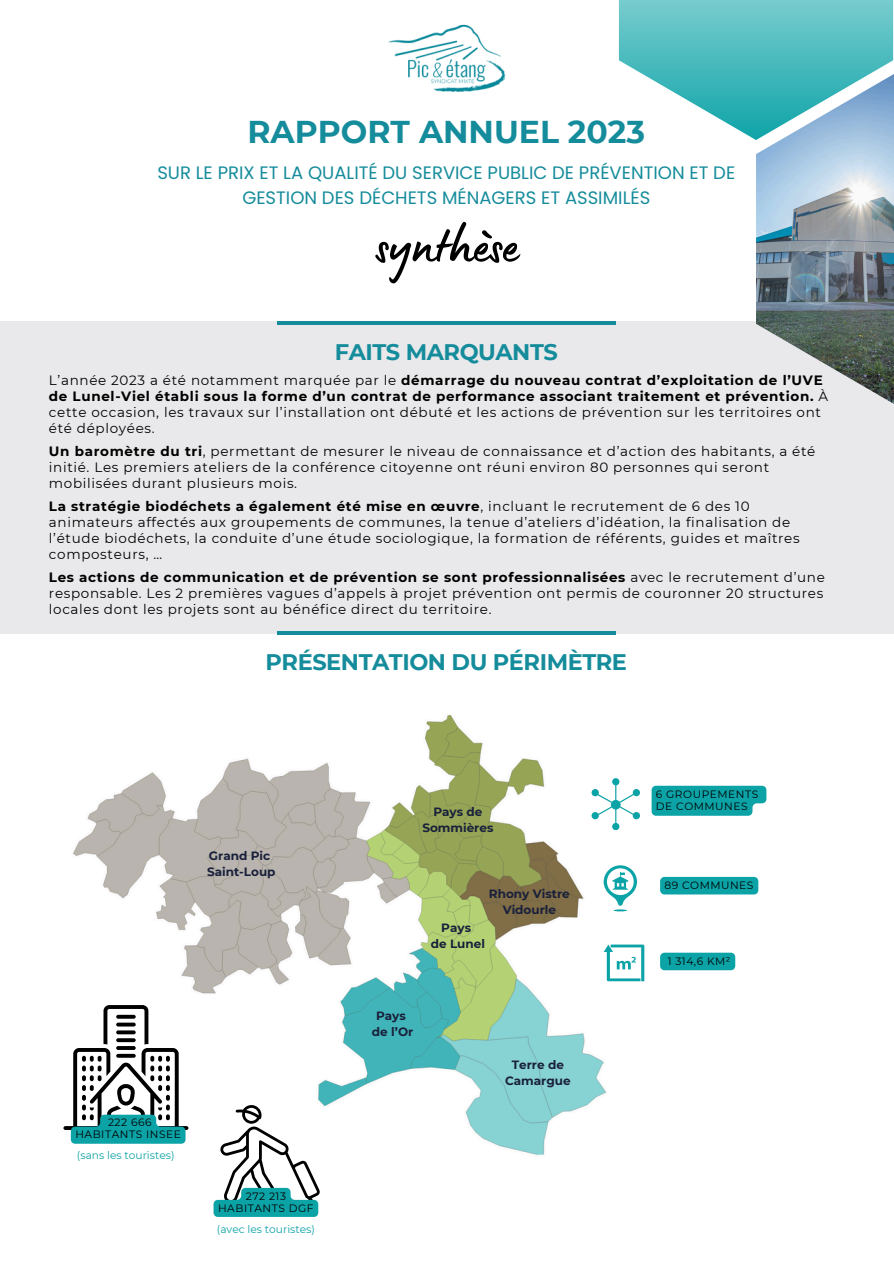
<style>
.page{position:relative;width:894px;height:1264px;background:#fff}
.page>*{position:absolute;margin:0;border:0;box-sizing:border-box;transform-origin:0 0}
.t1{font:57px "Lumios Marker";color:#000}
.t2{font:700 31.5px "Montserrat";color:#158c9b}
.t3{font:700 22.5px "Montserrat";letter-spacing:-.02em;color:#158c9b}
.t4{font:18px/24.8px "Poppins";color:#158c9b;text-align:center}
.t5{font:13.5px/16px "Montserrat";letter-spacing:.05em;color:#000}
.t6{font:700 12px/16px "Montserrat";color:#19203b;text-align:center}
.t7{font:10.65px "Montserrat";letter-spacing:.05em;color:#000}
.t8{font:10.65px "Montserrat";color:#0ca3a7}
.s1{font-weight:700}
</style>
<div class="page">
<img style="left:388px;top:24px;width:118px;height:68px">
<svg style="left:618px;top:0;width:274px;height:140px"></svg>
<div style="left:0;top:321px;width:893px;height:312px;background:#e9e9eb"></div>
<img style="left:755px;top:69px;width:138px;height:335px">
<hr style="left:277px;top:321px;width:338px;height:3px;background:#158c9b">
<hr style="left:277px;top:631px;width:338px;height:4px;background:#158c9b">
<img style="left:73px;top:714px;width:625px;height:441px">
<svg style="left:603px;top:865px;width:34px;height:46px"></svg>
<svg style="left:591px;top:778px;width:48px;height:51px"></svg>
<svg style="left:603px;top:944px;width:41px;height:37px"></svg>
<svg style="left:651px;top:785px;width:115px;height:30px;background:#1faaad"></svg>
<svg style="left:660px;top:876px;width:98px;height:18px;background:#1aa8ac"></svg>
<svg style="left:660px;top:952px;width:75px;height:18px"></svg>
<svg style="left:63px;top:1005px;width:125px;height:138px"></svg>
<svg style="left:213px;top:1105px;width:107px;height:111px"></svg>
<p class="t2" style="left:247px;top:113px;width:399px">RAPPORT ANNUEL 2023</p>
<h1 class="t4" style="left:157px;top:160px;width:579px">SUR LE PRIX ET LA QUALITÉ DU SERVICE PUBLIC DE PRÉVENTION ET DE<br>GESTION DES DÉCHETS MÉNAGERS ET ASSIMILÉS</h1>
<h2 class="t1" style="left:375px;top:226px;width:144px">synthèse</h2>
<p class="t3" style="left:334px;top:338px;width:224px">FAITS MARQUANTS</p>
<h3 class="t5" style="left:49px;top:372px;width:780px">L’année 2023 a été notamment marquée par le <span class="s1">démarrage du nouveau contrat d’exploitation de l’UVE de Lunel-Viel établi sous la forme d’un contrat de performance associant traitement et prévention.</span> À cette occasion, les travaux sur l’installation ont débuté et les actions de prévention sur les territoires ont été déployées.</h3>
<h5 class="t5" style="left:49px;top:443px;width:767px"><span class="s1">Un baromètre du tri</span>, permettant de mesurer le niveau de connaissance et d’action des habitants, a été initié. Les premiers ateliers de la conférence citoyenne ont réuni environ 80 personnes qui seront mobilisées durant plusieurs mois.</h5>
<h5 class="t5" style="left:49px;top:498px;width:752px"><span class="s1">La stratégie biodéchets a également été mise en œuvre</span>, incluant le recrutement de 6 des 10 animateurs affectés aux groupements de communes, la tenue d’ateliers d’idéation, la finalisation de l’étude biodéchets, la conduite d’une étude sociologique, la formation de référents, guides et maîtres composteurs, …</h5>
<h5 class="t5" style="left:49px;top:569px;width:777px;text-align:justify"><span class="s1">Les actions de communication et de prévention se sont professionnalisées</span> avec le recrutement d’une responsable. Les 2 premières vagues d’appels à projet prévention ont permis de couronner 20 structures locales dont les projets sont au bénéfice direct du territoire.</h5>
<h5 class="t3" style="left:265px;top:648px;width:363px">PRÉSENTATION DU PÉRIMÈTRE</h5>
<p class="t6" style="left:207px;top:848px;width:70px;text-align:left">Grand Pic<br>Saint-Loup</p>
<h6 class="t7" style="left:108px;top:1116px;width:45px">222 666</h6>
<p class="t7" style="left:75px;top:1128px;width:107px">HABITANTS INSEE</p>
<h6 class="t8" style="left:77px;top:1148px;width:99px">(sans les touristes)</h6>
<p class="t7" style="left:246px;top:1189px;width:42px">272 213</p>
<h6 class="t7" style="left:218px;top:1201px;width:97px">HABITANTS DGF</h6>
<p class="t8" style="left:217px;top:1222px;width:100px">(avec les touristes)</p>
<p class="t6" style="left:422px;top:803px;width:72px">Pays de<br>Sommières</p>
<h6 class="t6" style="left:489px;top:885px;width:82px">Rhony Vistre<br>Vidourle</h6>
<p class="t6" style="left:430px;top:920px;width:56px">Pays<br>de Lunel</p>
<h6 class="t6" style="left:372px;top:1008px;width:43px">Pays de l’Or</h6>
<p class="t6" style="left:505px;top:1056px;width:67px">Terre de<br>Camargue</p>
<h3 class="t7" style="left:655px;top:787px;width:104px">6 GROUPEMENTS</h3>
<p class="t7" style="left:655px;top:799px;width:93px">DE COMMUNES</p>
<h6 class="t7" style="left:664px;top:878px;width:91px">89 COMMUNES</h6>
<p class="t7" style="left:667px;top:954px;width:64px">1 314,6 KM²</p>
</div>
